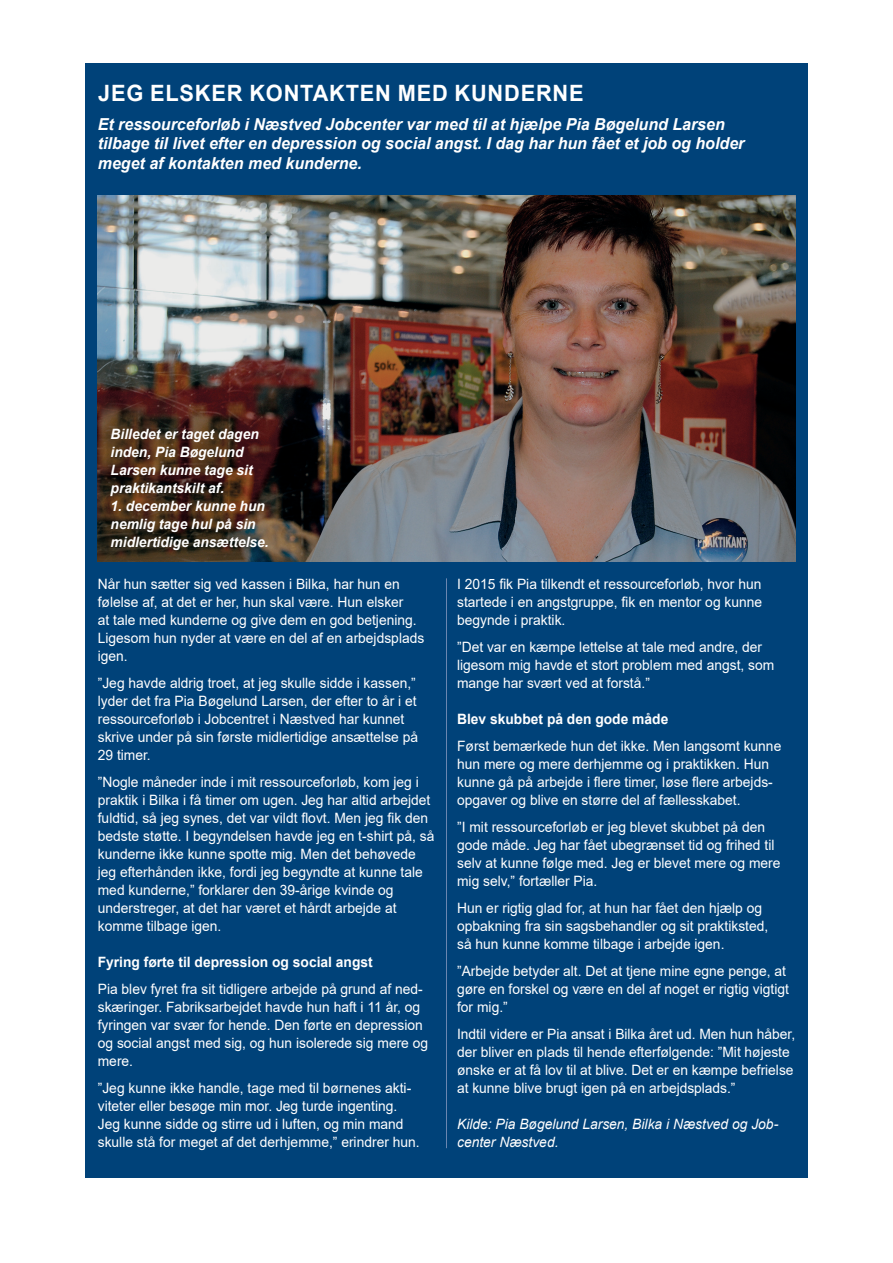
<style>
.page{position:relative;width:893px;height:1263px;background:#fff}
.page>*{position:absolute;margin:0;border:0;box-sizing:border-box;transform-origin:0 0}
.Overskrift_-_HVID{font:700 22.5px "Arial";letter-spacing:.035em;color:#fff}
.Underoverskrift_-_HV{font:italic 700 16.5px/19.5px "Arial";color:#fff}
.Brødtekst_-_HVID{font:14.25px/18px "Arial";color:#fff}
.Billedtekst_-_SORT{font:italic 700 14.25px/18px "Arial";color:#fff}
.Mellemrubrik_-_HVID{font:700 14.25px "Arial";color:#fff}
.Kildeangivelse_-_HVI{font:italic 14.25px/18px "Arial";color:#fff}
</style>
<div class="page">
<div style="left:85px;top:183px;width:723px;height:995px;background:#004279"></div>
<hr style="left:446px;top:578px;width:1px;height:570px;background:#6a86b1">
<div style="left:85px;top:64px;width:723px;height:119px;background:#004279"></div>
<img style="left:98px;top:196px;width:697px;height:365px">
<p class="Overskrift_-_HVID" style="left:98px;top:78px;width:487px">JEG ELSKER KONTAKTEN MED KUNDERNE</p>
<p class="Underoverskrift_-_HV" style="left:98px;top:115px;width:648px">Et ressourceforløb i Næstved Jobcenter var med til at hjælpe Pia Bøgelund Larsen tilbage til livet efter en depression og social angst. I dag har hun fået et job og holder meget af kontakten med kunderne.</p>
<p class="Billedtekst_-_SORT" style="left:111px;top:425px;width:150px">Billedet er taget dagen inden, Pia Bøgelund<br>Larsen kunne tage sit praktikantskilt af.</p>
<p class="Billedtekst_-_SORT" style="left:111px;top:497px;width:160px">1. december kunne hun nemlig tage hul på sin midlertidige ansættelse.</p>
<p class="Brødtekst_-_HVID" style="left:98px;top:575px;width:328px">Når hun sætter sig ved kassen i Bilka, har hun en følelse af, at det er her, hun skal være. Hun elsker<br>at tale med kunderne og give dem en god betjening.<br>Ligesom hun nyder at være en del af en arbejdsplads igen.</p>
<p class="Brødtekst_-_HVID" style="left:98px;top:674px;width:322px">”Jeg havde aldrig troet, at jeg skulle sidde i kassen,” lyder det fra Pia Bøgelund Larsen, der efter to år i et ressourceforløb i Jobcentret i Næstved har kunnet skrive under på sin første midlertidige ansættelse på 29 timer.</p>
<p class="Brødtekst_-_HVID" style="left:98px;top:773px;width:338px">”Nogle måneder inde i mit ressourceforløb, kom jeg i praktik i Bilka i få timer om ugen. Jeg har altid arbejdet fuldtid, så jeg synes, det var vildt flovt. Men jeg fik den bedste støtte. I begyndelsen havde jeg en t-shirt på, så kunderne ikke kunne spotte mig. Men det behøvede jeg efterhånden ikke, fordi jeg begyndte at kunne tale med kunderne,” forklarer den 39-årige kvinde og understreger, at det har været et hårdt arbejde at komme tilbage igen.</p>
<p class="Mellemrubrik_-_HVID" style="left:98px;top:952px;width:276px">Fyring førte til depression og social angst</p>
<p class="Brødtekst_-_HVID" style="left:98px;top:980px;width:332px">Pia blev fyret fra sit tidligere arbejde på grund af ned&shy;skæringer. Fabriksarbejdet havde hun haft i 11 år, og fyringen var svær for hende. Den førte en depression og social angst med sig, og hun isolerede sig mere og mere.</p>
<p class="Brødtekst_-_HVID" style="left:98px;top:1079px;width:323px">”Jeg kunne ikke handle, tage med til børnenes akti&shy;viteter eller besøge min mor. Jeg turde ingenting.<br>Jeg kunne sidde og stirre ud i luften, og min mand skulle stå for meget af det derhjemme,” erindrer hun.</p>
<p class="Brødtekst_-_HVID" style="left:457px;top:575px;width:307px;text-align:justify">I 2015 fik Pia tilkendt et ressourceforløb, hvor hun startede i en angstgruppe, fik en mentor og kunne begynde i praktik.</p>
<p class="Brødtekst_-_HVID" style="left:457px;top:638px;width:319px">”Det var en kæmpe lettelse at tale med andre, der ligesom mig havde et stort problem med angst, som mange har svært ved at forstå.”</p>
<p class="Mellemrubrik_-_HVID" style="left:457px;top:709px;width:213px">Blev skubbet på den gode måde</p>
<p class="Brødtekst_-_HVID" style="left:457px;top:737px;width:326px">Først bemærkede hun det ikke. Men langsomt kunne hun mere og mere derhjemme og i praktikken. Hun kunne gå på arbejde i flere timer, løse flere arbejds&shy;opgaver og blive en større del af fællesskabet.</p>
<p class="Brødtekst_-_HVID" style="left:457px;top:818px;width:325px">”I mit ressourceforløb er jeg blevet skubbet på den gode måde. Jeg har fået ubegrænset tid og frihed til selv at kunne følge med. Jeg er blevet mere og mere mig selv,” fortæller Pia.</p>
<p class="Brødtekst_-_HVID" style="left:457px;top:899px;width:313px">Hun er rigtig glad for, at hun har fået den hjælp og opbakning fra sin sagsbehandler og sit praktiksted, så hun kunne komme tilbage i arbejde igen.</p>
<p class="Brødtekst_-_HVID" style="left:457px;top:962px;width:333px">”Arbejde betyder alt. Det at tjene mine egne penge, at gøre en forskel og være en del af noget er rigtig vigtigt for mig.”</p>
<p class="Brødtekst_-_HVID" style="left:457px;top:1025px;width:340px">Indtil videre er Pia ansat i Bilka året ud. Men hun håber, der bliver en plads til hende efterfølgende: ”Mit højeste ønske er at få lov til at blive. Det er en kæmpe befrielse at kunne blive brugt igen på en arbejdsplads.”</p>
<p class="Kildeangivelse_-_HVI" style="left:457px;top:1115px;width:323px">Kilde: Pia Bøgelund Larsen, Bilka i Næstved og Job&shy;center Næstved.</p>
</div>
